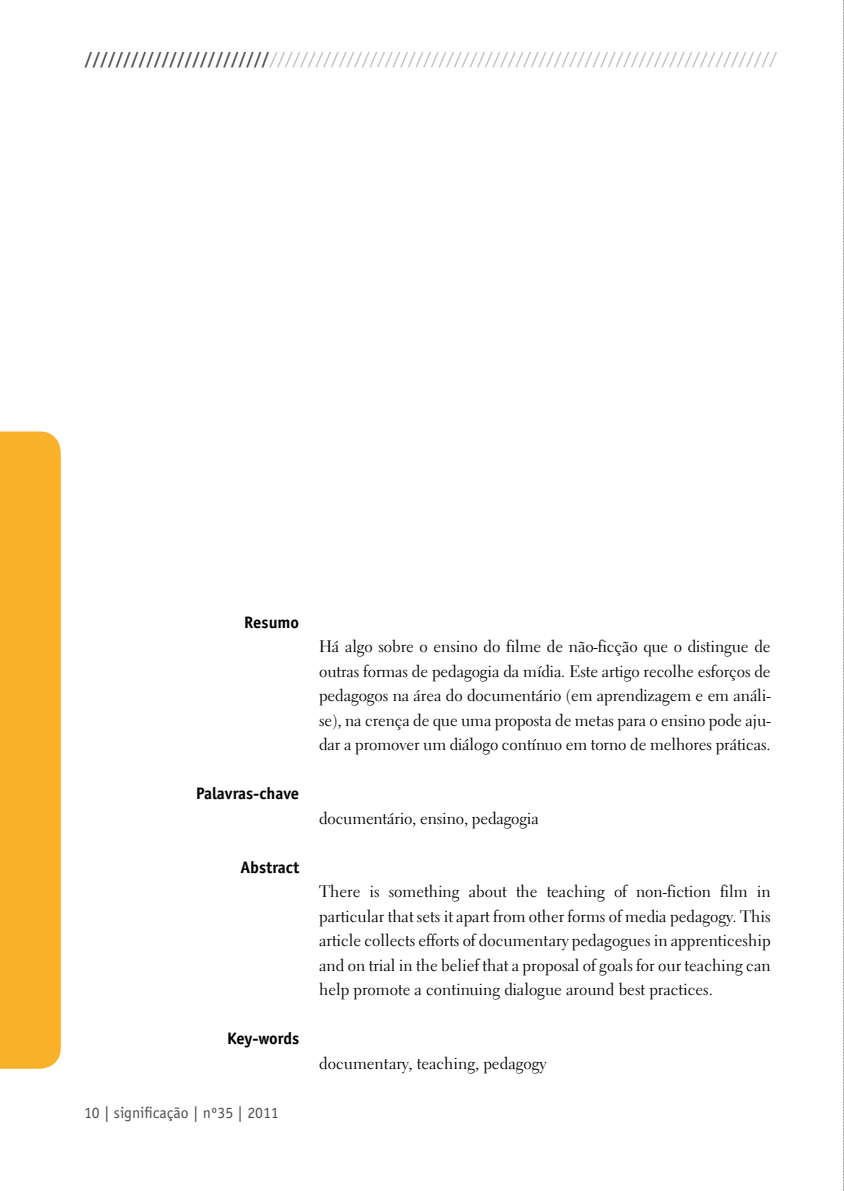
<style>
.page{position:relative;width:844px;height:1191px;background:#fff}
.page>*{position:absolute;margin:0;border:0;box-sizing:border-box;transform-origin:0 0}
.t1{font:16.62px/24.5px "Electra LH Regular Os F";letter-spacing:-.005em;color:#000;text-align:justify}
.t2{font:16.62px "Officina Sans Std";color:#aeb1b7}
.t3{font:700 16.62px "Officina Sans Std";color:#000}
.t4{font:700 16.62px "Officina Sans Std";letter-spacing:-.02em;color:#000}
.t5{font:15.75px "Officina Sans Std";color:#4b4d50}
.s1{font-weight:700;color:#4b4d50}
</style>
<div class="page">
<svg style="left:843px;top:0;width:1px;height:1191px"></svg>
<div style="left:0;top:431px;width:61px;height:637px;background:#fab22a"></div>
<p class="t2" style="left:85px;top:49px;width:692px"><span class="s1">////////////////////////</span>//////////////////////////////////////////////////////////////////</p>
<p class="t3" style="left:244px;top:611px;width:57px">Resumo</p>
<p class="t3" style="left:196px;top:783px;width:105px">Palavras-chave</p>
<p class="t3" style="left:240px;top:856px;width:60px">Abstract</p>
<p class="t4" style="left:227px;top:1028px;width:74px">Key-words</p>
<p class="t5" style="left:84px;top:1103px;width:196px">10 | significação | nº35 | 2011</p>
<p class="t1" style="left:319px;top:634px;width:453px">Há algo sobre o ensino do filme de não-ficção que o distingue de outras formas de pedagogia da mídia. Este artigo recolhe esforços de pedagogos na área do documentário (em aprendizagem e em análi&shy;se), na crença de que uma proposta de metas para o ensino pode aju&shy;dar a promover um diálogo contínuo em torno de melhores práticas.</p>
<p class="t1" style="left:319px;top:806px;width:221px">documentário, ensino, pedagogia</p>
<p class="t1" style="left:319px;top:879px;width:453px">There is something about the teaching of non-fiction film in particular that sets it apart from other forms of media pedagogy. This article collects efforts of documentary pedagogues in apprenticeship and on trial in the belief that a proposal of goals for our teaching can help promote a continuing dialogue around best practices.</p>
<p class="t1" style="left:319px;top:1051px;width:229px">documentary, teaching, pedagogy</p>
</div>
